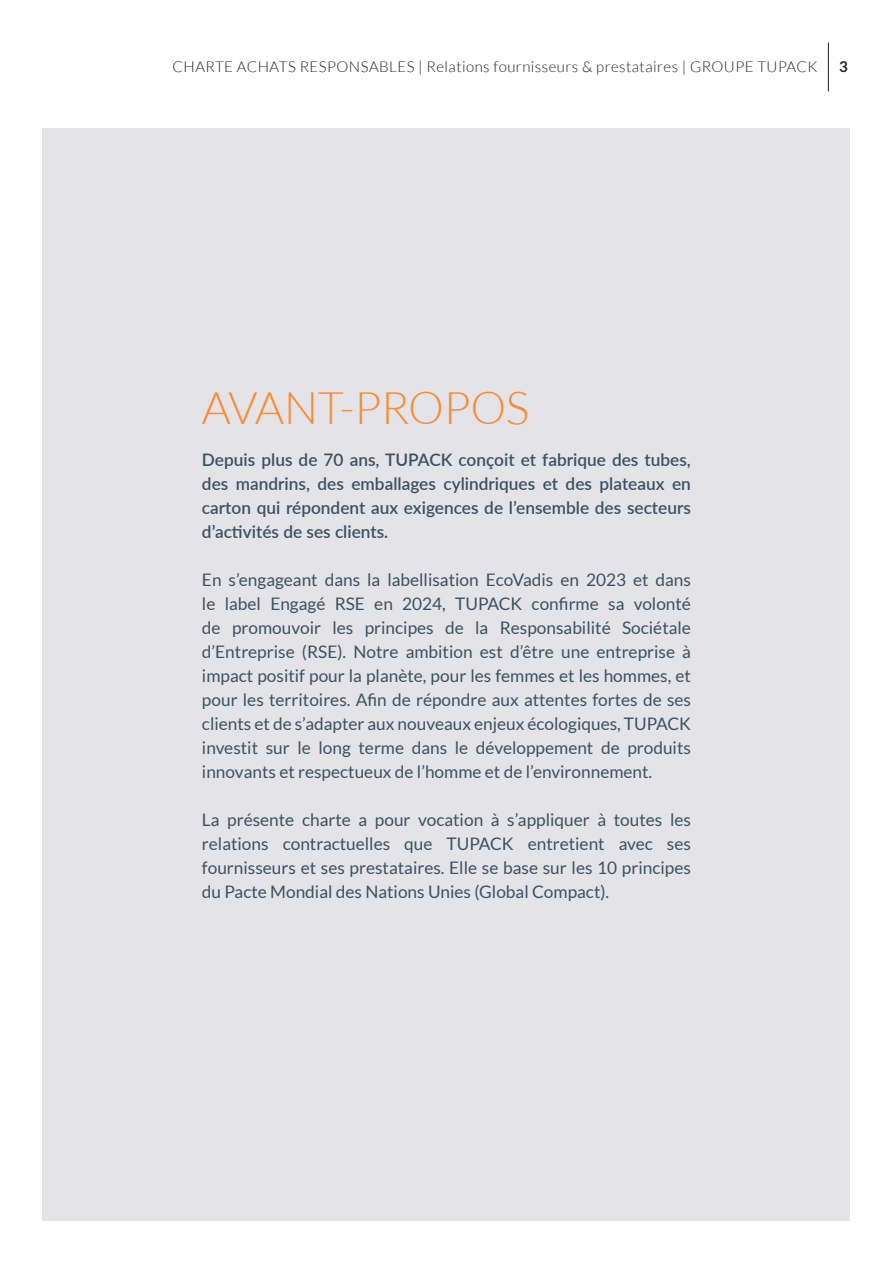
<style>
.page{position:relative;width:893px;height:1263px;background:#fff}
.page>*{position:absolute;margin:0;border:0;box-sizing:border-box;transform-origin:0 0}
.t1{font:300 45px "Lato";letter-spacing:-.005em;color:#f68d38}
.t2{font:17.25px/24px "Lato";color:#3b5262;text-align:justify}
.t3{font:600 17.25px/24px "Lato";color:#3b5262;text-align:justify}
.t4{font:300 15px "Lato";letter-spacing:.03em;color:#231f20}
.t5{font:700 15px "Lato";color:#231f20}
</style>
<div class="page">
<div style="left:43px;top:128px;width:807px;height:1092px;background:#e4e3e7"></div>
<hr style="left:828px;top:43px;width:1px;height:48px;background:#231f20">
<p class="t4" style="left:173px;top:58px;width:646px">CHARTE ACHATS RESPONSABLES | Relations fournisseurs &amp; prestataires | GROUPE TUPACK</p>
<p class="t5" style="left:839px;top:58px;width:10px">3</p>
<h1 class="t1" style="left:202px;top:384px;width:329px">AVANT-PROPOS</h1>
<p class="t3" style="left:202px;top:447px;width:490px">Depuis plus de 70 ans, TUPACK conçoit et fabrique des tubes, des mandrins, des emballages cylindriques et des plateaux en carton qui répondent aux exigences de l’ensemble des secteurs d’activités de ses clients.</p>
<p class="t2" style="left:202px;top:567px;width:491px">En s’engageant dans la labellisation EcoVadis en 2023 et dans le label Engagé RSE en 2024, TUPACK confirme sa volonté de promouvoir les principes de la Responsabilité Sociétale d’Entreprise (RSE). Notre ambition est d’être une entreprise à impact positif pour la planète, pour les femmes et les hommes, et pour les territoires. Afin de répondre aux attentes fortes de ses clients et de s’adapter aux nouveaux enjeux écologiques, TUPACK investit sur le long terme dans le développement de produits innovants et respectueux de l’homme et de l’environnement.</p>
<p class="t2" style="left:202px;top:807px;width:490px">La présente charte a pour vocation à s’appliquer à toutes les relations contractuelles que TUPACK entretient avec ses fournisseurs et ses prestataires. Elle se base sur les 10 principes du Pacte Mondial des Nations Unies (Global Compact).</p>
</div>
